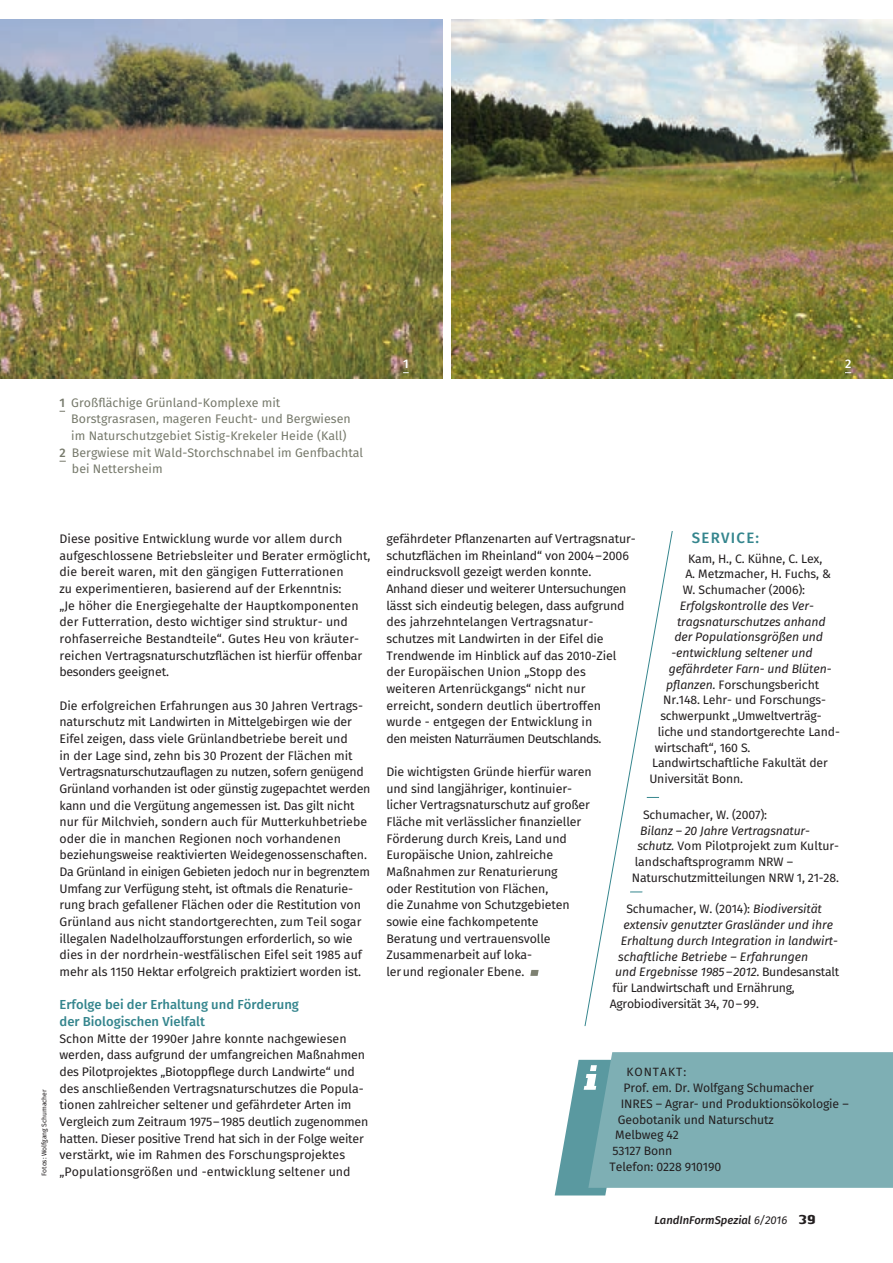
<style>
.page{position:relative;width:893px;height:1263px;background:#fff}
.page>*{position:absolute;margin:0;border:0;box-sizing:border-box;transform-origin:0 0}
.t1{font:500 15px "Fira Sans";letter-spacing:.085em;color:#34858d}
.t2{font:500 13.05px/16.6px "Fira Sans";color:#34858d}
.t3{font:12.3px/16.6px "Fira Sans";letter-spacing:-.01em;color:#231f20}
.t4{font:12.3px "Fira Sans";color:#777a6c}
.t5{font:500 12.3px "Fira Sans";color:#fff}
.t6{font:12.15px/15.8px "Fira Sans";letter-spacing:-.01em;color:#231f20}
.t7{font:italic 12.15px "Fira Sans";letter-spacing:-.01em;color:#231f20}
.t8{font:12px "Fira Sans";letter-spacing:.085em;color:#231f20}
.t9{font:italic 500 11.25px "Fira Sans";color:#231f20}
.t10{font:6.75px "Fira Sans";letter-spacing:-.01em;color:#231f20}
.s1{font-weight:500}
.s2{font-style:italic}
.s3{font-style:normal}
.s4{font-weight:400}
.s5{font-family:"Authentic Sans Std";font-weight:700;font-style:normal;font-size:13.5px}
</style>
<div class="page">
<svg style="left:530px;top:970px;width:9px;height:6px"></svg>
<svg style="left:555px;top:1052px;width:338px;height:143px;background:#86b4b8"></svg>
<img style="left:0;top:19px;width:443px;height:359px">
<img style="left:452px;top:19px;width:441px;height:359px">
<svg style="left:584px;top:531px;width:89px;height:495px"></svg>
<p class="t4" style="left:60px;top:394px;width:222px"><span class="s1">1</span> Großflächige Grünland-Komplexe mit</p>
<p class="t4" style="left:71px;top:410px;width:281px">Borstgrasrasen, mageren Feucht- und Bergwiesen</p>
<p class="t4" style="left:71px;top:427px;width:277px">im Naturschutzgebiet Sistig-Krekeler Heide (Kall)</p>
<p class="t4" style="left:60px;top:444px;width:305px"><span class="s1">2</span> Bergwiese mit Wald-Storchschnabel im Genfbachtal</p>
<p class="t4" style="left:72px;top:460px;width:92px">bei Nettersheim</p>
<p class="t5" style="left:403px;top:355px;width:7px">1</p>
<p class="t5" style="left:845px;top:355px;width:8px">2</p>
<p class="t10" style="left:39px;top:1176px;width:88px;rotate:-90deg">Fotos: Wolfgang Schumacher</p>
<p class="t3" style="left:60px;top:531px;width:312px">Diese positive Entwicklung wurde vor allem durch aufgeschlossene Betriebsleiter und Berater ermöglicht, die bereit waren, mit den gängigen Futterrationen<br>zu experimentieren, basierend auf der Erkenntnis:<br>„Je höher die Energiegehalte der Hauptkomponenten der Futterration, desto wichtiger sind struktur- und rohfaserreiche Bestandteile“. Gutes Heu von kräuter&shy;reichen Vertragsnaturschutzflächen ist hierfür offenbar besonders geeignet.</p>
<p class="t3" style="left:60px;top:698px;width:312px">Die erfolgreichen Erfahrungen aus 30 Jahren Vertrags&shy;naturschutz mit Landwirten in Mittelgebirgen wie der Eifel zeigen, dass viele Grünlandbetriebe bereit und<br>in der Lage sind, zehn bis 30 Prozent der Flächen mit Vertragsnaturschutzauflagen zu nutzen, sofern genügend Grünland vorhanden ist oder günstig zugepachtet werden kann und die Vergütung angemessen ist. Das gilt nicht nur für Milchvieh, sondern auch für Mutterkuhbetriebe oder die in manchen Regionen noch vorhandenen beziehungsweise reaktivierten Weidegenossenschaften.<br>Da Grünland in einigen Gebieten jedoch nur in begrenztem Umfang zur Verfügung steht, ist oftmals die Renaturie&shy;rung brach gefallener Flächen oder die Restitution von Grünland aus nicht standortgerechten, zum Teil sogar illegalen Nadelholzaufforstungen erforderlich, so wie dies in der nordrhein-westfälischen Eifel seit 1985 auf mehr als 1150 Hektar erfolgreich praktiziert worden ist.</p>
<p class="t2" style="left:60px;top:997px;width:241px">Erfolge bei der Erhaltung und Förderung der Biologischen Vielfalt</p>
<p class="t3" style="left:60px;top:1031px;width:310px">Schon Mitte der 1990er Jahre konnte nachgewiesen werden, dass aufgrund der umfangreichen Maßnahmen des Pilotprojektes „Biotoppflege durch Landwirte“ und des anschließenden Vertragsnaturschutzes die Popula&shy;tionen zahlreicher seltener und gefährdeter Arten im Vergleich zum Zeitraum 1975–1985 deutlich zugenommen hatten. Dieser positive Trend hat sich in der Folge weiter verstärkt, wie im Rahmen des Forschungsprojektes „Populationsgrößen und -entwicklung seltener und</p>
<p class="t1" style="left:692px;top:527px;width:69px">SERVICE:</p>
<p class="t6" style="left:683px;top:551px;width:150px;text-indent:6px">Kam, H., C. Kühne, C. Lex,<br>A. Metzmacher, H. Fuchs, &amp;<br>W. Schumacher (2006):</p>
<p class="t7" style="left:680px;top:597px;width:136px">Erfolgskontrolle des Ver-</p>
<p class="t7" style="left:677px;top:613px;width:150px">tragsnaturschutzes anhand</p>
<p class="t7" style="left:674px;top:628px;width:150px">der Populationsgrößen und</p>
<p class="t7" style="left:671px;top:644px;width:143px">-entwicklung seltener und</p>
<p class="t7" style="left:669px;top:660px;width:164px">gefährdeter Farn- und Blüten-</p>
<p class="t6" style="left:666px;top:677px;width:155px"><span class="s2">pflanzen.</span> Forschungsbericht</p>
<p class="t6" style="left:663px;top:693px;width:164px">Nr.148. Lehr- und Forschungs-</p>
<p class="t6" style="left:660px;top:709px;width:161px">schwerpunkt „Umweltverträg-</p>
<p class="t6" style="left:658px;top:725px;width:184px">liche und standortgerechte Land-</p>
<p class="t6" style="left:655px;top:740px;width:97px">wirtschaft“, 160 S.</p>
<p class="t6" style="left:652px;top:756px;width:177px">Landwirtschaftliche Fakultät der</p>
<p class="t6" style="left:649px;top:772px;width:95px">Universität Bonn.</p>
<p class="t6" style="left:643px;top:808px;width:126px">Schumacher, W. (2007):</p>
<p class="t7" style="left:640px;top:822px;width:171px">Bilanz – 20 Jahre Vertragsnatur-</p>
<p class="t6" style="left:637px;top:839px;width:203px"><span class="s2">schutz.</span> Vom Pilotprojekt zum Kultur-</p>
<p class="t6" style="left:635px;top:855px;width:160px">landschaftsprogramm NRW –</p>
<p class="t6" style="left:632px;top:871px;width:209px">Naturschutzmitteilungen NRW 1, 21-28.</p>
<p class="t6" style="left:626px;top:902px;width:197px">Schumacher, W. (2014): <span class="s2">Biodiversität</span></p>
<p class="t7" style="left:624px;top:916px;width:211px">extensiv genutzter Grasländer und ihre</p>
<p class="t7" style="left:621px;top:932px;width:219px">Erhaltung durch Integration in landwirt-</p>
<p class="t7" style="left:618px;top:948px;width:192px">schaftliche Betriebe – Erfahrungen</p>
<p class="t7" style="left:615px;top:963px;width:225px">und Ergebnisse 1985–2012<span class="s3">. Bundesanstalt</span></p>
<p class="t6" style="left:612px;top:981px;width:184px">für Landwirtschaft und Ernährung,</p>
<p class="t6" style="left:610px;top:997px;width:151px">Agrobiodiversität 34, 70–99.</p>
<p class="t3" style="left:386px;top:531px;width:251px">gefährdeter Pflanzenarten auf Vertragsnatur&shy;schutzflächen im Rheinland“ von 2004–2006 eindrucksvoll gezeigt werden konnte.<br>Anhand dieser und weiterer Untersuchungen lässt sich eindeutig belegen, dass aufgrund des jahrzehntelangen Vertragsnatur&shy;schutzes mit Landwirten in der Eifel die Trendwende im Hinblick auf das 2010-Ziel der Europäischen Union „Stopp des weiteren Artenrückgangs“ nicht nur erreicht, sondern deutlich übertroffen wurde - entgegen der Entwicklung in<br>den meisten Naturräumen Deutschlands.</p>
<p class="t3" style="left:386px;top:764px;width:207px">Die wichtigsten Gründe hierfür waren und sind langjähriger, kontinuier&shy;licher Vertragsnaturschutz auf großer<br>Fläche mit verlässlicher finanzieller<br>Förderung durch Kreis, Land und<br>Europäische Union, zahlreiche<br>Maßnahmen zur Renaturierung<br>oder Restitution von Flächen,<br>die Zunahme von Schutzgebieten sowie eine fachkompetente<br>Beratung und vertrauensvolle<br>Zusammenarbeit auf loka-<br>lerund regionaler Ebene.</p>
<p class="t8" style="left:626px;top:1064px;width:61px">KONTAKT:</p>
<p class="t6" style="left:623px;top:1081px;width:192px">Prof. em. Dr. Wolfgang Schumacher</p>
<p class="t6" style="left:621px;top:1097px;width:229px">INRES – Agrar- und Produktionsökologie –</p>
<p class="t6" style="left:618px;top:1112px;width:157px">Geobotanik und Naturschutz</p>
<p class="t6" style="left:615px;top:1128px;width:65px">Melbweg 42</p>
<p class="t6" style="left:612px;top:1144px;width:62px">53127 Bonn</p>
<p class="t6" style="left:610px;top:1160px;width:113px">Telefon: 0228 910190</p>
<p class="t9" style="left:654px;top:1212px;width:163px">LandInFormSpezial <span class="s4">6/2016</span> <span class="s5">39</span></p>
</div>
